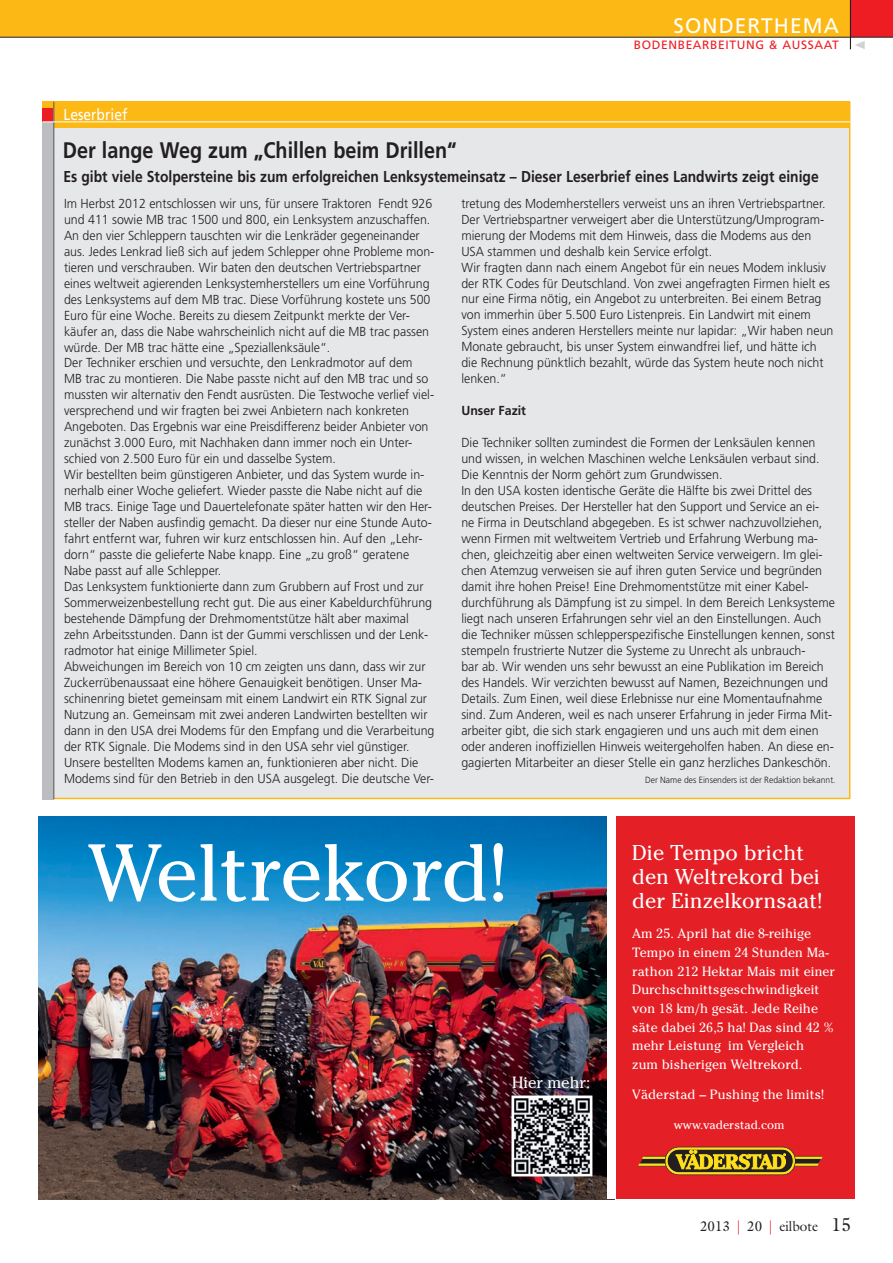
<style>
.page{position:relative;width:893px;height:1263px;background:#fff}
.page>*{position:absolute;margin:0;border:0;box-sizing:border-box;transform-origin:0 0}
.t1{font:79.95px "Cheltenham";color:#fff}
.t2{font:700 22.5px "Frutiger LT";color:#231f20;scale:.88 1}
.t3{font:21.3px/24px "Cheltenham";letter-spacing:.01em;color:#fff}
.t4{font:21px "Frutiger LT";letter-spacing:.05em;color:#fff}
.t5{font:16.2px "Cheltenham";color:#fff}
.t6{font:700 15.75px "Frutiger LT";color:#231f20;scale:.88 1}
.t7{font:15.75px "Frutiger LT";color:#fff;scale:.88 1}
.t8{font:14.1px "Galliard LT";color:#231f20;scale:.95 1}
.t9{font:13.35px/18.6px "Cheltenham";letter-spacing:.01em;color:#fff}
.t10{font:300 13.05px/16px "Frutiger LT";color:#231f20;scale:.95 1}
.t11{font:700 13.05px "Frutiger LT";color:#231f20;scale:.95 1}
.t12{font:12px "Frutiger LT";letter-spacing:.05em;color:#ee1d23}
.t13{font:12px "Cheltenham";color:#fff}
.t14{font:300 9px "Frutiger LT";color:#231f20;scale:.95 1}
.s1{color:#ee1d23}
.s2{font-size:18.75px}
</style>
<div class="page">
<div style="left:0;top:0;width:893px;height:37px;background:#fcb814"></div>
<div style="left:850px;top:0;width:43px;height:37px;background:#ee1d23"></div>
<svg style="left:855px;top:41px;width:10px;height:8px"></svg>
<hr style="left:850px;top:0;width:1px;height:49px;background:#231f20">
<hr style="left:0;top:37px;width:893px;height:1px;background:#231f20">
<div style="left:43px;top:102px;width:807px;height:696px;background:#e6e7e9"></div>
<div style="left:43px;top:102px;width:807px;height:26px;background:#fcb814"></div>
<div style="left:43px;top:110px;width:11px;height:689px;background:#bcbdc0"></div>
<div style="left:43px;top:109px;width:10px;height:13px;background:#ee1d23"></div>
<hr style="left:53px;top:102px;width:1px;height:697px;background:#57585a">
<hr style="left:43px;top:121px;width:807px;height:1px;background:#fff">
<img style="left:38px;top:816px;width:569px;height:383px">
<div style="left:615px;top:816px;width:240px;height:383px;background:#e41f25"></div>
<div style="left:607px;top:816px;width:9px;height:383px;background:#fff"></div>
<svg style="left:638px;top:1147px;width:185px;height:28px"></svg>
<svg style="left:510px;top:1094px;width:84px;height:84px"></svg>
<h3 class="t4" style="left:673px;top:14px;width:167px">SONDERTHEMA</h3>
<p class="t12" style="left:634px;top:38px;width:206px">BODENBEARBEITUNG &amp; AUSSAAT</p>
<p class="t7" style="left:64px;top:105px;width:74px">Leserbrief</p>
<h2 class="t2" style="left:63px;top:136px;width:449px">Der lange Weg zum „Chillen beim Drillen“</h2>
<p class="t10" style="left:64px;top:195px;width:391px">Im Herbst 2012 entschlossen wir uns, für unsere Traktoren Fendt 926 und 411 sowie MB trac 1500 und 800, ein Lenksystem anzuschaffen.<br>An den vier Schleppern tauschten wir die Lenkräder gegeneinander aus. Jedes Lenkrad ließ sich auf jedem Schlepper ohne Probleme mon&shy;tieren und verschrauben. Wir baten den deutschen Vertriebspartner eines weltweit agierenden Lenksystemherstellers um eine Vorführung des Lenksystems auf dem MB trac. Diese Vorführung kostete uns 500<br>Euro für eine Woche. Bereits zu diesem Zeitpunkt merkte der Ver&shy;käufer an, dass die Nabe wahrscheinlich nicht auf die MB trac passen würde. Der MB trac hätte eine „Speziallenksäule“.<br>Der Techniker erschien und versuchte, den Lenkradmotor auf dem<br>MB trac zu montieren. Die Nabe passte nicht auf den MB trac und so mussten wir alternativ den Fendt ausrüsten. Die Testwoche verlief viel&shy;versprechend und wir fragten bei zwei Anbietern nach konkreten Angeboten. Das Ergebnis war eine Preisdifferenz beider Anbieter von zunächst 3.000 Euro, mit Nachhaken dann immer noch ein Unter&shy;schied von 2.500 Euro für ein und dasselbe System.<br>Wir bestellten beim günstigeren Anbieter, und das System wurde in&shy;nerhalb einer Woche geliefert. Wieder passte die Nabe nicht auf die MB tracs. Einige Tage und Dauertelefonate später hatten wir den Her&shy;steller der Naben ausfindig gemacht. Da dieser nur eine Stunde Auto&shy;fahrt entfernt war, fuhren wir kurz entschlossen hin. Auf den „Lehr&shy;dorn“ passte die gelieferte Nabe knapp. Eine „zu groß“ geratene Nabe passt auf alle Schlepper.<br>Das Lenksystem funktionierte dann zum Grubbern auf Frost und zur Sommerweizenbestellung recht gut. Die aus einer Kabeldurchführung bestehende Dämpfung der Drehmomentstütze hält aber maximal zehn Arbeitsstunden. Dann ist der Gummi verschlissen und der Lenk&shy;radmotor hat einige Millimeter Spiel.<br>Abweichungen im Bereich von 10 cm zeigten uns dann, dass wir zur Zuckerrübenaussaat eine höhere Genauigkeit benötigen. Unser Ma&shy;schinenring bietet gemeinsam mit einem Landwirt ein RTK Signal zur Nutzung an. Gemeinsam mit zwei anderen Landwirten bestellten wir dann in den USA drei Modems für den Empfang und die Verarbeitung der RTK Signale. Die Modems sind in den USA sehr viel günstiger.<br>Unsere bestellten Modems kamen an, funktionieren aber nicht. Die Modems sind für den Betrieb in den USA ausgelegt. Die deutsche Ver-</p>
<p class="t10" style="left:461px;top:195px;width:393px">tretung des Modemherstellers verweist uns an ihren Vertriebspartner.<br>Der Vertriebspartner verweigert aber die Unterstützung/Umprogram&shy;mierung der Modems mit dem Hinweis, dass die Modems aus den USA stammen und deshalb kein Service erfolgt.<br>Wir fragten dann nach einem Angebot für ein neues Modem inklusiv der RTK Codes für Deutschland. Von zwei angefragten Firmen hielt es nur eine Firma nötig, ein Angebot zu unterbreiten. Bei einem Betrag von immerhin über 5.500 Euro Listenpreis. Ein Landwirt mit einem System eines anderen Herstellers meinte nur lapidar: „Wir haben neun Monate gebraucht, bis unser System einwandfrei lief, und hätte ich die Rechnung pünktlich bezahlt, würde das System heute noch nicht lenken.“</p>
<p class="t6" style="left:63px;top:168px;width:860px">Es gibt viele Stolpersteine bis zum erfolgreichen Lenksystemeinsatz – Dieser Leserbrief eines Landwirts zeigt einige</p>
<p class="t11" style="left:461px;top:403px;width:70px">Unser Fazit</p>
<p class="t10" style="left:461px;top:435px;width:395px">Die Techniker sollten zumindest die Formen der Lenksäulen kennen und wissen, in welchen Maschinen welche Lenksäulen verbaut sind.<br>Die Kenntnis der Norm gehört zum Grundwissen.<br>In den USA kosten identische Geräte die Hälfte bis zwei Drittel des deutschen Preises. Der Hersteller hat den Support und Service an ei&shy;ne Firma in Deutschland abgegeben. Es ist schwer nachzuvollziehen, wenn Firmen mit weltweitem Vertrieb und Erfahrung Werbung ma&shy;chen, gleichzeitig aber einen weltweiten Service verweigern. Im glei&shy;chen Atemzug verweisen sie auf ihren guten Service und begründen damit ihre hohen Preise! Eine Drehmomentstütze mit einer Kabel&shy;durchführung als Dämpfung ist zu simpel. In dem Bereich Lenksysteme liegt nach unseren Erfahrungen sehr viel an den Einstellungen. Auch die Techniker müssen schlepperspezifische Einstellungen kennen, sonst stempeln frustrierte Nutzer die Systeme zu Unrecht als unbrauch-<br>bar ab. Wir wenden uns sehr bewusst an eine Publikation im Bereich des Handels. Wir verzichten bewusst auf Namen, Bezeichnungen und Details. Zum Einen, weil diese Erlebnisse nur eine Momentaufnahme sind. Zum Anderen, weil es nach unserer Erfahrung in jeder Firma Mit&shy;arbeiter gibt, die sich stark engagieren und uns auch mit dem einen oder anderen inoffiziellen Hinweis weitergeholfen haben. An diese en&shy;gagierten Mitarbeiter an dieser Stelle ein ganz herzliches Dankeschön.</p>
<p class="t14" style="left:645px;top:775px;width:202px">Der Name des Einsenders ist der Redaktion bekannt.</p>
<h1 class="t1" style="left:88px;top:844px;width:420px">Weltrekord!</h1>
<p class="t5" style="left:512px;top:1076px;width:80px">Hier mehr:</p>
<h3 class="t3" style="left:632px;top:843px;width:191px">Die Tempo bricht den Weltrekord bei der Einzelkornsaat!</h3>
<p class="t9" style="left:632px;top:925px;width:205px">Am 25. April hat die 8-reihige<br>Tempo in einem 24 Stunden Ma&shy;rathon 212 Hektar Mais mit einer<br>Durchschnittsgeschwindigkeit von 18 km/h gesät. Jede Reihe säte dabei 26,5 ha! Das sind 42 % mehr Leistung im Vergleich<br>zum bisherigen Weltrekord.</p>
<p class="t9" style="left:632px;top:1086px;width:194px">Väderstad – Pushing the limits!</p>
<p class="t13" style="left:674px;top:1120px;width:112px">www.vaderstad.com</p>
<p class="t8" style="left:700px;top:1217px;width:161px">2013 <span class="s1">|</span> 20 <span class="s1">|</span> eilbote <span class="s2">15</span></p>
</div>
